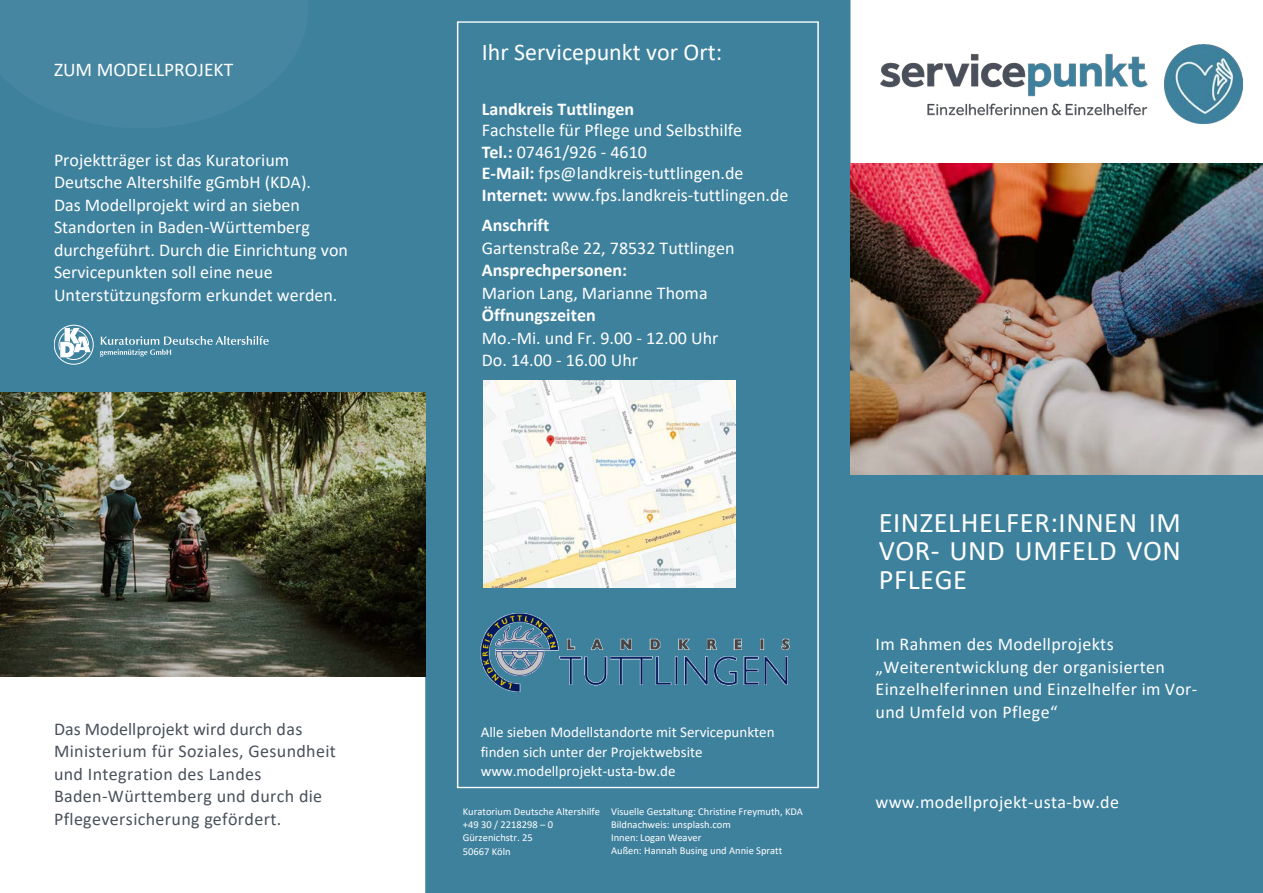
<style>
.page{position:relative;width:1263px;height:893px;background:#fff}
.page>*{position:absolute;margin:0;border:0;box-sizing:border-box;transform-origin:0 0}
.t1{font:28.5px/28.5px "Calibri";letter-spacing:.02em;color:#fff;text-align:justify}
.t2{font:24px "Calibri";color:#fff}
.t3{font:19.5px "Calibri";color:#fff}
.t4{font:18px/22.5px "Calibri";color:#fff}
.t5{font:18px/22.5px "Calibri";letter-spacing:.02em;color:#fff}
.t6{font:18px/22.5px "Calibri";letter-spacing:.02em;color:#4a515b}
.t7{font:15px/19.5px "Calibri";color:#fff}
.t8{font:10.5px/13px "Calibri";color:#fff}
.s1{font-weight:700}
</style>
<div class="page">
<div style="left:841px;top:475px;width:421px;height:417px;background:#3e819d"></div>
<div style="left:840px;top:474px;width:423px;height:419px;border:2px solid #3e819d"></div>
<div style="left:425px;top:0;width:425px;height:893px;background:#3e819d"></div>
<img style="left:881px;top:44px;width:362px;height:79px">
<img style="left:850px;top:163px;width:413px;height:311px">
<div style="left:1px;top:1px;width:428px;height:417px;background:#3e819d"></div>
<div style="left:54px;top:325px;width:39px;height:39px;border:1px solid #fff;border-radius:50%"></div>
<svg style="left:58px;top:328px;width:33px;height:32px"></svg>
<svg style="left:100px;top:336px;width:169px;height:21px"></svg>
<svg style="left:0;top:0;width:308px;height:128px"></svg>
<img style="left:0;top:393px;width:425px;height:283px">
<img style="left:477px;top:602px;width:318px;height:99px">
<img style="left:483px;top:380px;width:253px;height:208px">
<p class="t3" style="left:54px;top:56px;width:181px">ZUM MODELLPROJEKT</p>
<p class="t4" style="left:54px;top:148px;width:295px">Projektträger ist das Kuratorium Deutsche Altershilfe gGmbH (KDA).<br>Das Modellprojekt wird an sieben Standorten in Baden-Württemberg durchgeführt. Durch die Einrichtung von Servicepunkten soll eine neue Unterstützungsform erkundet werden.</p>
<p class="t2" style="left:482px;top:36px;width:242px">Ihr Servicepunkt vor Ort:</p>
<p class="t4" style="left:482px;top:97px;width:308px;line-height:21.6px"><span class="s1">Landkreis Tuttlingen<br></span>Fachstelle für Pflege und Selbsthilfe<br><span class="s1">Tel.:</span> 07461/926 - 4610<br><span class="s1">E-Mail:</span> fps@landkreis-tuttlingen.de <span class="s1">Internet:</span> www.fps.landkreis-tuttlingen.de</p>
<p class="t4" style="left:482px;top:213px;width:254px"><span class="s1">Anschrift<br></span>Gartenstraße 22, 78532 Tuttlingen<br><span class="s1">Ansprechpersonen:<br></span>Marion Lang, Marianne Thoma<br><span class="s1">Öffnungszeiten<br></span>Mo.-Mi. und Fr. 9.00 - 12.00 Uhr<br>Do. 14.00 - 16.00 Uhr</p>
<p class="t6" style="left:54px;top:717px;width:283px">Das Modellprojekt wird durch das Ministerium für Soziales, Gesundheit und Integration des Landes Baden-Württemberg und durch die Pflegeversicherung gefördert.</p>
<p class="t7" style="left:481px;top:722px;width:295px">Alle sieben Modellstandorte mit Servicepunkten finden sich unter der Projektwebsite www.modellprojekt-usta-bw.de</p>
<p class="t8" style="left:611px;top:805px;width:193px">Visuelle Gestaltung: Christine Freymuth, KDA Bildnachweis: unsplash.com<br>Innen: Logan Weaver<br>Außen: Hannah Busing und Annie Spratt</p>
<p class="t8" style="left:463px;top:805px;width:139px">Kuratorium Deutsche Altershilfe +49 30 / 2218298 – 0<br>Gürzenichstr. 25<br>50667 Köln</p>
<p class="t1" style="left:879px;top:507px;width:304px">EINZELHELFER:INNEN IM VOR- UND UMFELD VON PFLEGE</p>
<p class="t5" style="left:875px;top:633px;width:323px">Im Rahmen des Modellprojekts „Weiterentwicklung der organisierten Einzelhelferinnen und Einzelhelfer im Vor&shy;und Umfeld von Pflege“</p>
<p class="t5" style="left:875px;top:790px;width:245px">www.modellprojekt-usta-bw.de</p>
</div>
